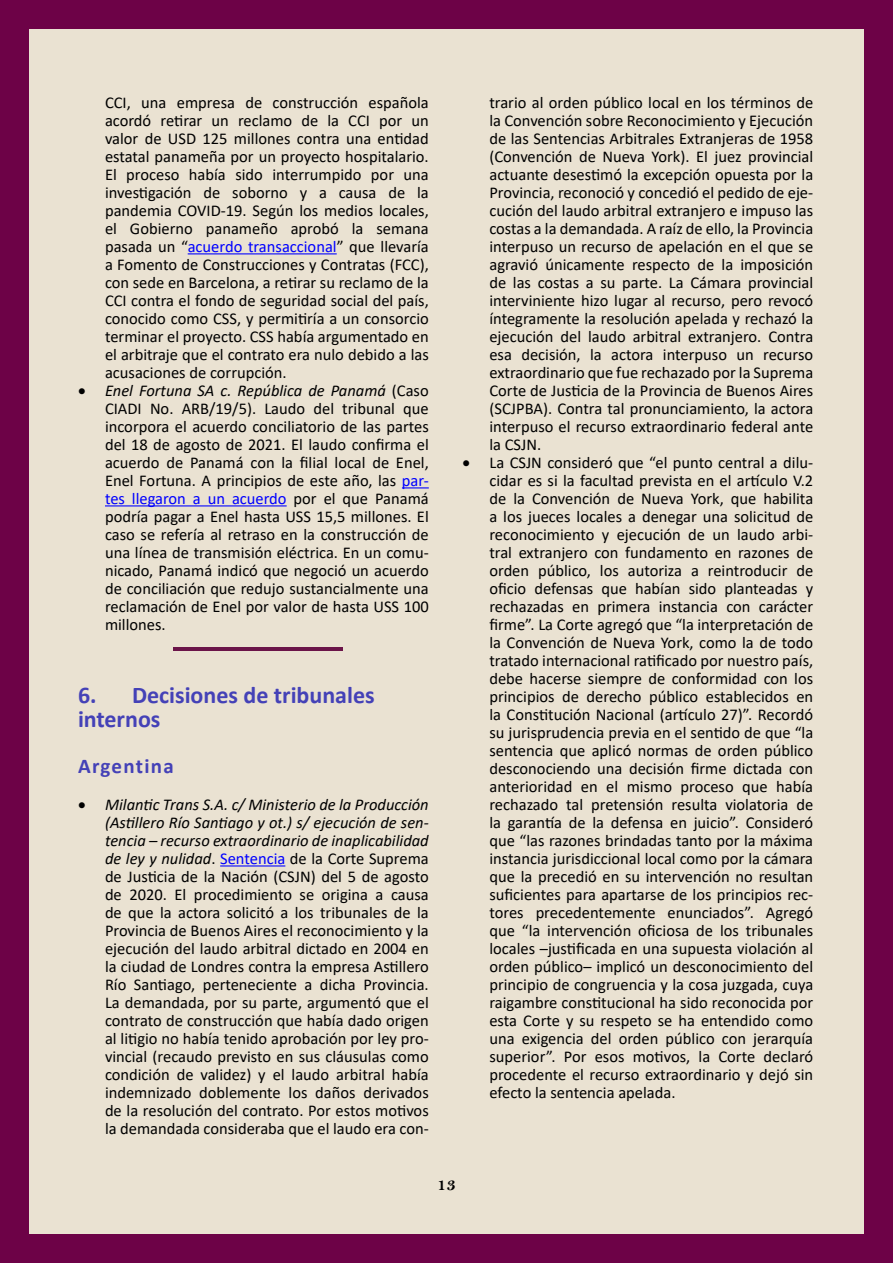
<style>
.page{position:relative;width:893px;height:1263px;background:#eae2d2}
.page>*{position:absolute;margin:0;border:0;box-sizing:border-box;transform-origin:0 0}
.t1{font:700 24px/24px "Calibri";color:#4441b7}
.t2{font:700 21px "Calibri";letter-spacing:.06em;color:#4441b7}
.t3{font:18px "Bell MT Bold";color:#000}
.t4{font:16.5px/18px "Calibri";color:#000;text-align:justify}
.s1{color:#00f}
.s2{font-style:italic}
</style>
<div class="page">
<div style="left:0;top:0;width:29px;height:1263px;background:#6d0247"></div>
<div style="left:864px;top:0;width:29px;height:1263px;background:#6d0247"></div>
<div style="left:29px;top:1234px;width:835px;height:29px;background:#6d0247"></div>
<div style="left:29px;top:0;width:835px;height:29px;background:#6d0247"></div>
<hr style="left:188px;top:253px;width:149px;height:1px;background:#00f">
<svg style="left:402px;top:487px;width:27px;height:1px"></svg>
<hr style="left:105px;top:505px;width:182px;height:1px;background:#00f">
<hr style="left:220px;top:865px;width:65px;height:1px;background:#00f">
<hr style="left:173px;top:648px;width:170px;height:3px;background:#6b1449">
<p class="t4" style="left:105px;top:93px;width:325px">CCI, una empresa de construcción española acordó retirar un reclamo de la CCI por un valor de USD 125 millones contra una entidad estatal panameña por un proyecto hospitalario.<br>El proceso había sido interrumpido por una investigación de soborno y a causa de la pandemia COVID-19. Según los medios locales, el Gobierno panameño aprobó la semana pasada un “<span class="s1">acuerdo transaccional</span>” que llevaría a Fomento de Construcciones y Contratas (FCC), con sede en Barcelona, a retirar su reclamo de la CCI contra el fondo de seguridad social del país, conocido como CSS, y permitiría a un consorcio terminar el proyecto. CSS había argumentado en el arbitraje que el contrato era nulo debido a las acusaciones de corrupción.</p>
<p class="t4" style="left:105px;top:381px;width:325px;text-indent:-27px">• <span class="s2">Enel Fortuna SA c. República de Panamá</span> (Caso CIADI No. ARB/19/5). Laudo del tribunal que incorpora el acuerdo conciliatorio de las partes del 18 de agosto de 2021. El laudo confirma el acuerdo de Panamá con la filial local de Enel, Enel Fortuna. A principios de este año, las <span class="s1">par&shy;tes llegaron a un acuerdo</span> por el que Panamá podría pagar a Enel hasta USS 15,5 millones. El caso se refería al retraso en la construcción de una línea de transmisión eléctrica. En un comu&shy;nicado, Panamá indicó que negoció un acuerdo de conciliación que redujo sustancialmente una reclamación de Enel por valor de hasta USS 100 millones.</p>
<h1 class="t1" style="left:78px;top:682px;width:298px">6. Decisiones de tribunales internos</h1>
<p class="t2" style="left:78px;top:751px;width:97px">Argentina</p>
<p class="t4" style="left:105px;top:795px;width:325px;text-indent:-27px">• <span class="s2">Milantic Trans S.A. c/ Ministerio de la Producción (Astillero Río Santiago y ot.) s/ ejecución de sen&shy;tencia – recurso extraordinario de inaplicabilidad de ley y nulidad</span>. <span class="s1">Sentencia</span> de la Corte Suprema de Justicia de la Nación (CSJN) del 5 de agosto de 2020. El procedimiento se origina a causa de que la actora solicitó a los tribunales de la Provincia de Buenos Aires el reconocimiento y la ejecución del laudo arbitral dictado en 2004 en la ciudad de Londres contra la empresa Astillero Río Santiago, perteneciente a dicha Provincia.<br>La demandada, por su parte, argumentó que el contrato de construcción que había dado origen al litigio no había tenido aprobación por ley pro&shy;vincial (recaudo previsto en sus cláusulas como condición de validez) y el laudo arbitral había indemnizado doblemente los daños derivados de la resolución del contrato. Por estos motivos la demandada consideraba que el laudo era con-</p>
<p class="t4" style="left:489px;top:93px;width:325px">trario al orden público local en los términos de la Convención sobre Reconocimiento y Ejecución de las Sentencias Arbitrales Extranjeras de 1958 (Convención de Nueva York). El juez provincial actuante desestimó la excepción opuesta por la Provincia, reconoció y concedió el pedido de eje&shy;cución del laudo arbitral extranjero e impuso las costas a la demandada. A raíz de ello, la Provincia interpuso un recurso de apelación en el que se agravió únicamente respecto de la imposición de las costas a su parte. La Cámara provincial interviniente hizo lugar al recurso, pero revocó íntegramente la resolución apelada y rechazó la ejecución del laudo arbitral extranjero. Contra esa decisión, la actora interpuso un recurso extraordinario que fue rechazado por la Suprema Corte de Justicia de la Provincia de Buenos Aires (SCJPBA). Contra tal pronunciamiento, la actora interpuso el recurso extraordinario federal ante la CSJN.</p>
<p class="t4" style="left:489px;top:453px;width:325px;text-indent:-27px">• La CSJN consideró que “el punto central a dilu&shy;cidar es si la facultad prevista en el artículo V.2 de la Convención de Nueva York, que habilita a los jueces locales a denegar una solicitud de reconocimiento y ejecución de un laudo arbi&shy;tral extranjero con fundamento en razones de orden público, los autoriza a reintroducir de oficio defensas que habían sido planteadas y rechazadas en primera instancia con carácter firme”. La Corte agregó que “la interpretación de la Convención de Nueva York, como la de todo tratado internacional ratificado por nuestro país, debe hacerse siempre de conformidad con los principios de derecho público establecidos en la Constitución Nacional (artículo 27)”. Recordó su jurisprudencia previa en el sentido de que “la sentencia que aplicó normas de orden público desconociendo una decisión firme dictada con anterioridad en el mismo proceso que había rechazado tal pretensión resulta violatoria de la garantía de la defensa en juicio”. Consideró que “las razones brindadas tanto por la máxima instancia jurisdiccional local como por la cámara que la precedió en su intervención no resultan suficientes para apartarse de los principios rec&shy;tores precedentemente enunciados”. Agregó que “la intervención oficiosa de los tribunales locales –justificada en una supuesta violación al orden público– implicó un desconocimiento del principio de congruencia y la cosa juzgada, cuya raigambre constitucional ha sido reconocida por esta Corte y su respeto se ha entendido como una exigencia del orden público con jerarquía superior”. Por esos motivos, la Corte declaró procedente el recurso extraordinario y dejó sin efecto la sentencia apelada.</p>
<p class="t3" style="left:437px;top:1174px;width:21px">13</p>
</div>
